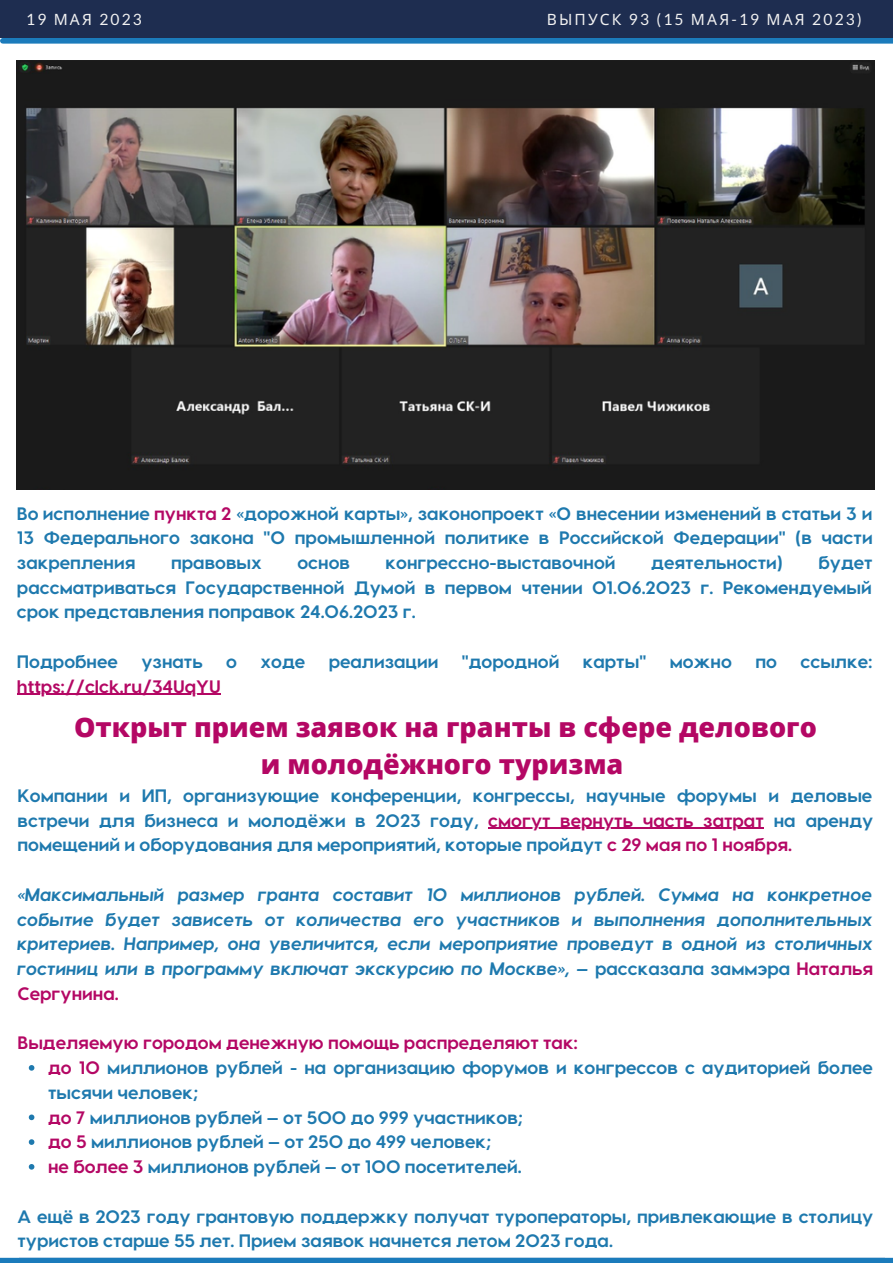
<style>
.page{position:relative;width:893px;height:1264px;background:#fff}
.page>*{position:absolute;margin:0;border:0;box-sizing:border-box;transform-origin:0 0}
.t1{font:800 27px/37px "Open Sans";color:#b40764;text-align:center}
.t2{font:700 18px/24.8px "Visby CF";color:#1e79ae;text-align:justify}
.t3{font:italic 700 18px/24.8px "Visby CF";color:#1e79ae;text-align:justify}
.t4{font:700 18px "Visby CF";color:#b40764}
.t5{font:15.6px "Lato";letter-spacing:.14em;color:#f2f2f2}
.s1{font-family:"Noto Sans"}
.s2{color:#b40764}
.s3{font-style:normal}
.s4{font-style:normal;color:#b40764}
</style>
<div class="page">
<div style="left:0;top:0;width:892px;height:38px;background:#1e2d50"></div>
<div style="left:0;top:1257px;width:892px;height:5px;background:#1b7bbb"></div>
<div style="left:3px;top:38px;width:889px;height:6px;background:#1b7bbb"></div>
<img style="left:17px;top:61px;width:856px;height:428px">
<hr style="left:17px;top:693px;width:204px;height:2px;background:#b40764">
<svg style="left:29px;top:1065px;width:5px;height:5px"></svg>
<svg style="left:29px;top:1114px;width:5px;height:6px"></svg>
<svg style="left:29px;top:1139px;width:5px;height:5px"></svg>
<svg style="left:29px;top:1164px;width:5px;height:5px"></svg>
<hr style="left:488px;top:827px;width:275px;height:1px;background:#b40764">
<p class="t5" style="left:26px;top:10px;width:117px">19 <span class="s1">МАЯ</span> 2023</p>
<p class="t5" style="left:546px;top:10px;width:316px"><span class="s1">ВЫПУСК</span> 93 (15 <span class="s1">МАЯ</span>-19 <span class="s1">МАЯ</span> 2023)</p>
<p class="t2" style="left:17px;top:500px;width:857px">Во исполнение <span class="s2">пункта 2</span> «дорожной карты», законопроект «О внесении изменений в статьи 3 и 13 Федерального закона "О промышленной политике в Российской Федерации" (в части закрепления</p>
<p class="t2" style="left:171px;top:549px;width:92px">правовых</p>
<p class="t2" style="left:297px;top:549px;width:54px">основ</p>
<p class="t2" style="left:385px;top:549px;width:231px">конгрессно-выставочной</p>
<p class="t2" style="left:651px;top:549px;width:133px">деятельности)</p>
<p class="t2" style="left:17px;top:549px;width:857px;text-indent:801px">будет рассматриваться Государственной Думой в первом чтении 01.06.2023 г. Рекомендуемый срок представления поправок 24.06.2023 г.</p>
<p class="t2" style="left:17px;top:648px;width:102px">Подробнее</p>
<p class="t2" style="left:141px;top:648px;width:63px">узнать</p>
<p class="t2" style="left:226px;top:648px;width:12px">о</p>
<p class="t2" style="left:260px;top:648px;width:46px">ходе</p>
<p class="t2" style="left:329px;top:648px;width:111px">реализации</p>
<p class="t2" style="left:462px;top:648px;width:99px">"дородной</p>
<p class="t2" style="left:583px;top:648px;width:65px">карты"</p>
<p class="t2" style="left:669px;top:648px;width:64px">можно</p>
<p class="t2" style="left:755px;top:648px;width:23px">по</p>
<p class="t2" style="left:800px;top:648px;width:74px">ссылке:</p>
<p class="t4" style="left:17px;top:674px;width:205px">https://clck.ru/34UqYU</p>
<p class="t1" style="left:74px;top:707px;width:744px">Открыт прием заявок на гранты в сфере делового и молодёжного туризма</p>
<p class="t2" style="left:18px;top:782px;width:857px">Компании и ИП, организующие конференции, конгрессы, научные форумы и деловые встречи для бизнеса и молодёжи в 2023 году, <span class="s2">смогут вернуть часть затрат</span> на аренду помещений и оборудования для мероприятий, которые пройдут <span class="s2">с 29 мая по 1 ноября.</span></p>
<p class="t3" style="left:18px;top:881px;width:857px">«Максимальный размер гранта составит 10 миллионов рублей. Сумма на конкретное событие будет зависеть от количества его участников и выполнения дополнительных критериев. Например, она увеличится, если мероприятие проведут в одной из столичных гостиниц или в программу включат экскурсию по Москве», — <span class="s3">рассказала заммэра</span> <span class="s4">Наталья Сергунина.</span></p>
<p class="t4" style="left:18px;top:1031px;width:562px">Выделяемую городом денежную помощь распределяют так:</p>
<p class="t2" style="left:48px;top:1054px;width:826px"><span class="s2">до 10</span> миллионов рублей - на организацию форумов и конгрессов с аудиторией более тысячи человек;</p>
<p class="t2" style="left:48px;top:1103px;width:476px"><span class="s2">до 7</span> миллионов рублей — от 500 до 999 участников;</p>
<p class="t2" style="left:48px;top:1128px;width:444px"><span class="s2">до 5</span> миллионов рублей — от 250 до 499 человек;</p>
<p class="t2" style="left:48px;top:1153px;width:475px"><span class="s2">не более 3</span> миллионов рублей — от 100 посетителей.</p>
<p class="t2" style="left:18px;top:1202px;width:857px">А ещё в 2023 году грантовую поддержку получат туроператоры, привлекающие в столицу туристов старше 55 лет. Прием заявок начнется летом 2023 года.</p>
</div>
